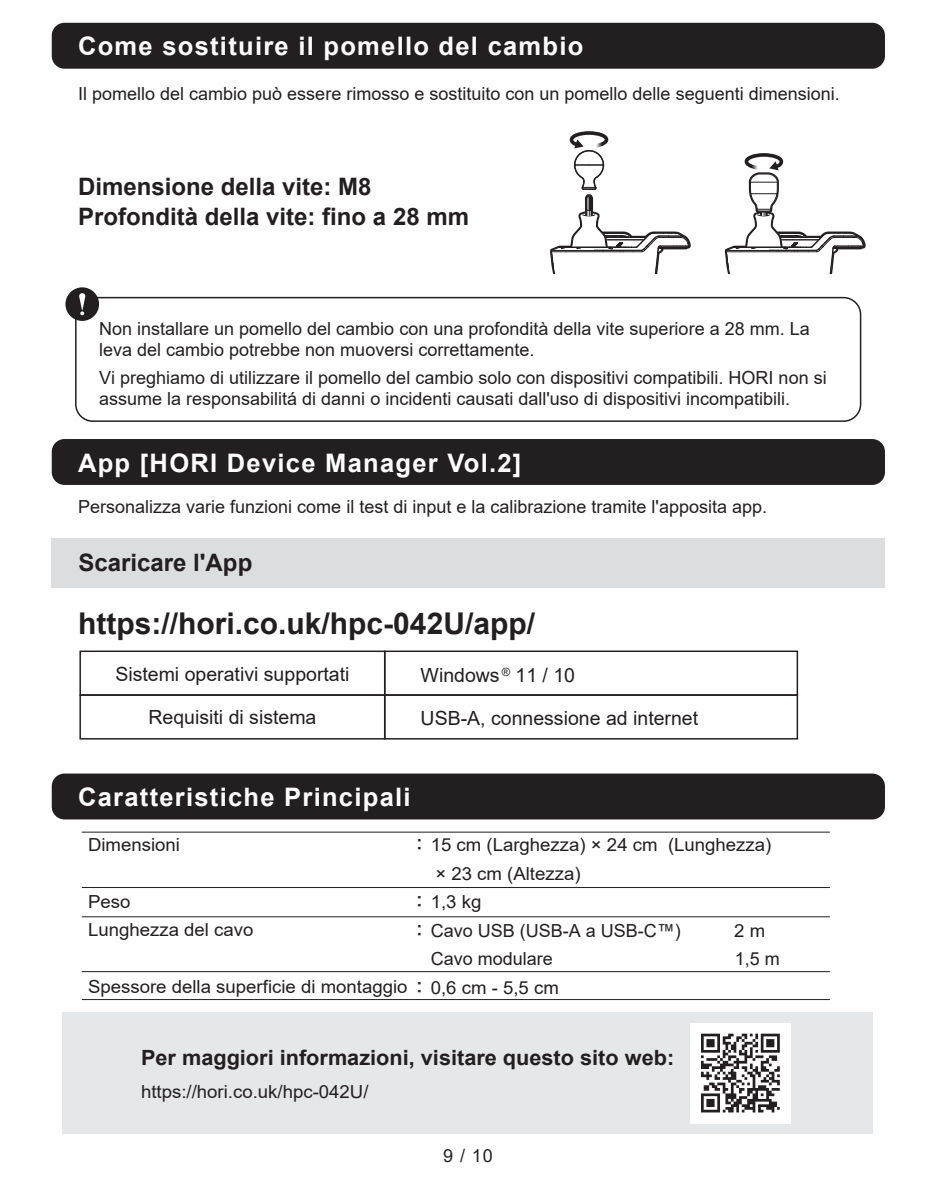
<style>
.page{position:relative;width:936px;height:1191px;background:#fff}
.page>*{position:absolute;margin:0;border:0;box-sizing:border-box;transform-origin:0 0}
.t1{font:700 30px "Arial";color:#231f20}
.t2{font:700 25.5px "Arial";letter-spacing:.05em;color:#fff}
.t3{font:700 24px/30px "Arial";color:#231f20}
.t4{font:700 21px "Arial";color:#231f20}
.t5{font:19.5px "Arial";color:#231f20}
.t6{font:18px/21px "Arial";color:#231f20}
.s1{font-family:"TBUD Go Std"}
.s2{font-family:"Koz Go Pr 6 N"}
</style>
<div class="page">
<div style="left:62px;top:1012px;width:810px;height:122px;background:#e6e7e9"></div>
<div style="left:71px;top:293px;width:794px;height:133px;border:9px solid #fff;border-radius:17px"></div>
<div style="left:76px;top:298px;width:784px;height:123px;background:#fff;border-radius:17px"></div>
<div style="left:75px;top:297px;width:786px;height:125px;border:2px solid #231f20;border-radius:17px"></div>
<div style="left:51px;top:538px;width:833px;height:49px;background:#dcdddf"></div>
<div style="left:79px;top:650px;width:306px;height:46px;border:2px solid #231f20"></div>
<div style="left:384px;top:650px;width:414px;height:46px;border:2px solid #231f20"></div>
<div style="left:79px;top:694px;width:306px;height:45px;border:2px solid #231f20"></div>
<div style="left:384px;top:694px;width:414px;height:45px;border:2px solid #231f20"></div>
<hr style="left:82px;top:831px;width:747px;height:1px;background:#231f20">
<hr style="left:82px;top:916px;width:747px;height:1px;background:#231f20">
<hr style="left:82px;top:887px;width:747px;height:1px;background:#231f20">
<hr style="left:82px;top:999px;width:747px;height:1px;background:#231f20">
<hr style="left:82px;top:971px;width:747px;height:1px;background:#231f20">
<svg style="left:550px;top:131px;width:140px;height:142px"></svg>
<svg style="left:724px;top:153px;width:141px;height:120px"></svg>
<div style="left:52px;top:23px;width:832px;height:46px;background:#231f20;border-radius:13px"></div>
<div style="left:52px;top:773px;width:832px;height:46px;background:#231f20;border-radius:13px"></div>
<div style="left:52px;top:439px;width:832px;height:46px;background:#231f20;border-radius:13px"></div>
<div style="left:65px;top:287px;width:34px;height:34px;background:#231f20;border-radius:50%"></div>
<svg style="left:79px;top:293px;width:6px;height:22px"></svg>
<div style="left:690px;top:1022px;width:100px;height:101px;background:#fff"></div>
<svg style="left:701px;top:1033px;width:78px;height:79px"></svg>
<h2 class="t2" style="left:78px;top:28px;width:507px">Come sostituire il pomello del cambio</h2>
<p class="t6" style="left:78px;top:83px;width:763px">Il pomello del cambio può essere rimosso e sostituito con un pomello delle seguenti dimensioni.</p>
<h3 class="t3" style="left:78px;top:171px;width:392px">Dimensione della vite: M8<br>Profondità della vite: fino a 28 mm</h3>
<p class="t6" style="left:99px;top:318px;width:712px">Non installare un pomello del cambio con una profondità della vite superiore a 28 mm. La leva del cambio potrebbe non muoversi correttamente.</p>
<p class="t6" style="left:99px;top:367px;width:729px">Vi preghiamo di utilizzare il pomello del cambio solo con dispositivi compatibili. HORI non si assume la responsabilitá di danni o incidenti causati dall'uso di dispositivi incompatibili.</p>
<h2 class="t2" style="left:78px;top:445px;width:445px">App [HORI Device Manager Vol.2]</h2>
<p class="t6" style="left:78px;top:496px;width:690px">Personalizza varie funzioni come il test di input e la calibrazione tramite l'apposita app.</p>
<h3 class="t3" style="left:78px;top:548px;width:175px">Scaricare l'App</h3>
<h1 class="t1" style="left:78px;top:603px;width:458px">https://hori.co.uk/hpc-042U/app/</h1>
<p class="t5" style="left:420px;top:661px;width:156px">Windows <sup>®</sup> 11 / 10</p>
<p class="t5" style="left:420px;top:705px;width:279px">USB-A, connessione ad internet</p>
<p class="t5" style="left:115px;top:660px;width:236px">Sistemi operativi supportati</p>
<p class="t5" style="left:148px;top:703px;width:169px">Requisiti di sistema</p>
<h2 class="t2" style="left:78px;top:779px;width:334px">Caratteristiche Principali</h2>
<p class="t6" style="left:88px;top:833px;width:93px">Dimensioni</p>
<p class="t6" style="left:410px;top:834px;width:363px"><span class="s1">：</span> 15 cm (Larghezza) × 24 cm (Lunghezza)</p>
<p class="t6" style="left:435px;top:862px;width:147px">× 23 cm (Altezza)</p>
<p class="t6" style="left:410px;top:891px;width:73px"><span class="s1">：</span> 1,3 kg</p>
<p class="t6" style="left:410px;top:919px;width:291px"><span class="s1">：</span> Cavo USB (USB-A a USB-C™)<span class="s2">　</span></p>
<p class="t6" style="left:734px;top:919px;width:33px">2 m</p>
<p class="t6" style="left:431px;top:948px;width:142px">Cavo modulare<span class="s2">　</span></p>
<p class="t6" style="left:734px;top:948px;width:47px">1,5 m</p>
<p class="t6" style="left:88px;top:976px;width:472px">Spessore della superficie di montaggio<span class="s1">：</span> 0,6 cm - 5,5 cm</p>
<p class="t6" style="left:88px;top:887px;width:167px;line-height:28.5px">Peso<br>Lunghezza del cavo</p>
<p class="t4" style="left:141px;top:1042px;width:534px">Per maggiori informazioni, visitare questo sito web:</p>
<p class="t6" style="left:141px;top:1081px;width:229px">https://hori.co.uk/hpc-042U/</p>
<p class="t6" style="left:443px;top:1145px;width:51px">9 / 10</p>
</div>
